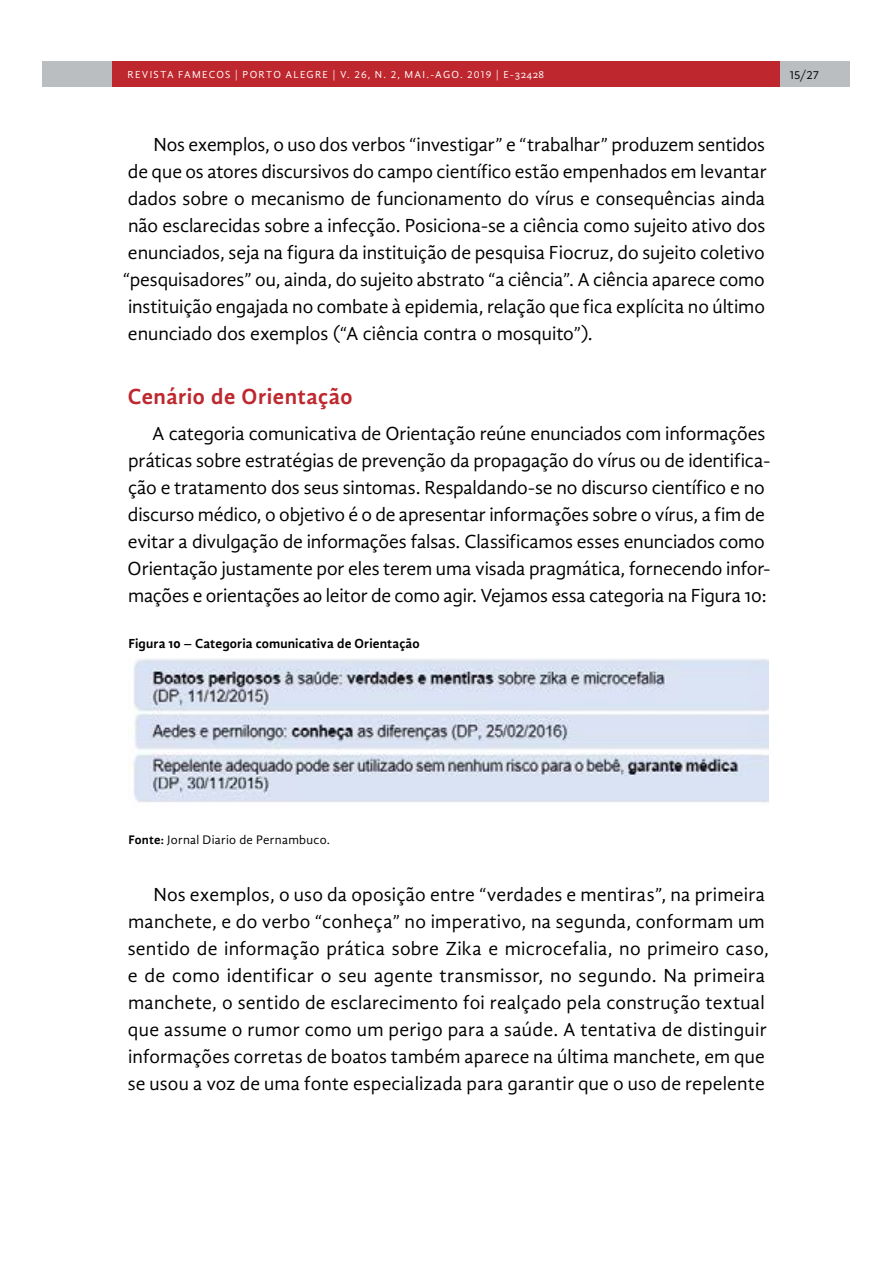
<style>
.page{position:relative;width:893px;height:1263px;background:#fff}
.page>*{position:absolute;margin:0;border:0;box-sizing:border-box;transform-origin:0 0}
.t1{font:700 22.5px "Gandhi Sans";letter-spacing:.02em;color:#be282f}
.t2{font:19.5px/27px "Gandhi Sans";color:#000}
.t3{font:700 13.5px "Gandhi Sans";letter-spacing:.01em;color:#000}
.t4{font:12.75px "Gandhi Sans";letter-spacing:.02em;color:#000}
.t5{font:12px "Gandhi Sans";color:#000}
.t6{font:10.5px "Gandhi Sans";letter-spacing:.115em;color:#fff}
.s1{font-weight:700}
</style>
<div class="page">
<div style="left:43px;top:61px;width:807px;height:26px;background:#babec1"></div>
<div style="left:113px;top:61px;width:667px;height:26px;background:#be272e"></div>
<img style="left:133px;top:658px;width:636px;height:145px">
<p class="t6" style="left:128px;top:69px;width:418px">REVISTA FAMECOS | PORTO ALEGRE | V. 26, N. 2, MAI.-AGO. 2019 | E-32428</p>
<p class="t5" style="left:790px;top:68px;width:31px">15/27</p>
<p class="t2" style="left:123px;top:131px;width:646px;text-align:justify;text-indent:31px">Nos exemplos, o uso dos verbos “investigar” e “trabalhar” produzem sentidos de que os atores discursivos do campo científico estão empenhados em levantar dados sobre o mecanismo de funcionamento do vírus e consequências ainda não esclarecidas sobre a infecção. Posiciona-se a ciência como sujeito ativo dos enunciados, seja na figura da instituição de pesquisa Fiocruz, do sujeito coletivo “pesquisadores” ou, ainda, do sujeito abstrato “a ciência”. A ciência aparece como instituição engajada no combate à epidemia, relação que fica explícita no último enunciado dos exemplos (“A ciência contra o mosquito”).</p>
<p class="t1" style="left:128px;top:384px;width:226px">Cenário de Orientação</p>
<p class="t2" style="left:128px;top:420px;width:644px;text-indent:25px">A categoria comunicativa de Orientação reúne enunciados com informações práticas sobre estratégias de prevenção da propagação do vírus ou de identifica&shy;ção e tratamento dos seus sintomas. Respaldando-se no discurso científico e no discurso médico, o objetivo é o de apresentar informações sobre o vírus, a fim de evitar a divulgação de informações falsas. Classificamos esses enunciados como Orientação justamente por eles terem uma visada pragmática, fornecendo infor&shy;mações e orientações ao leitor de como agir. Vejamos essa categoria na Figura 10:</p>
<p class="t3" style="left:128px;top:636px;width:293px">Figura 10 – Categoria comunicativa de Orientação</p>
<p class="t4" style="left:128px;top:833px;width:203px"><span class="s1">Fonte:</span> Jornal Diario de Pernambuco.</p>
<p class="t2" style="left:128px;top:881px;width:643px;text-indent:26px">Nos exemplos, o uso da oposição entre “verdades e mentiras”, na primeira manchete, e do verbo “conheça” no imperativo, na segunda, conformam um sentido de informação prática sobre Zika e microcefalia, no primeiro caso, e de como identificar o seu agente transmissor, no segundo. Na primeira manchete, o sentido de esclarecimento foi realçado pela construção textual que assume o rumor como um perigo para a saúde. A tentativa de distinguir informações corretas de boatos também aparece na última manchete, em que se usou a voz de uma fonte especializada para garantir que o uso de repelente</p>
</div>
